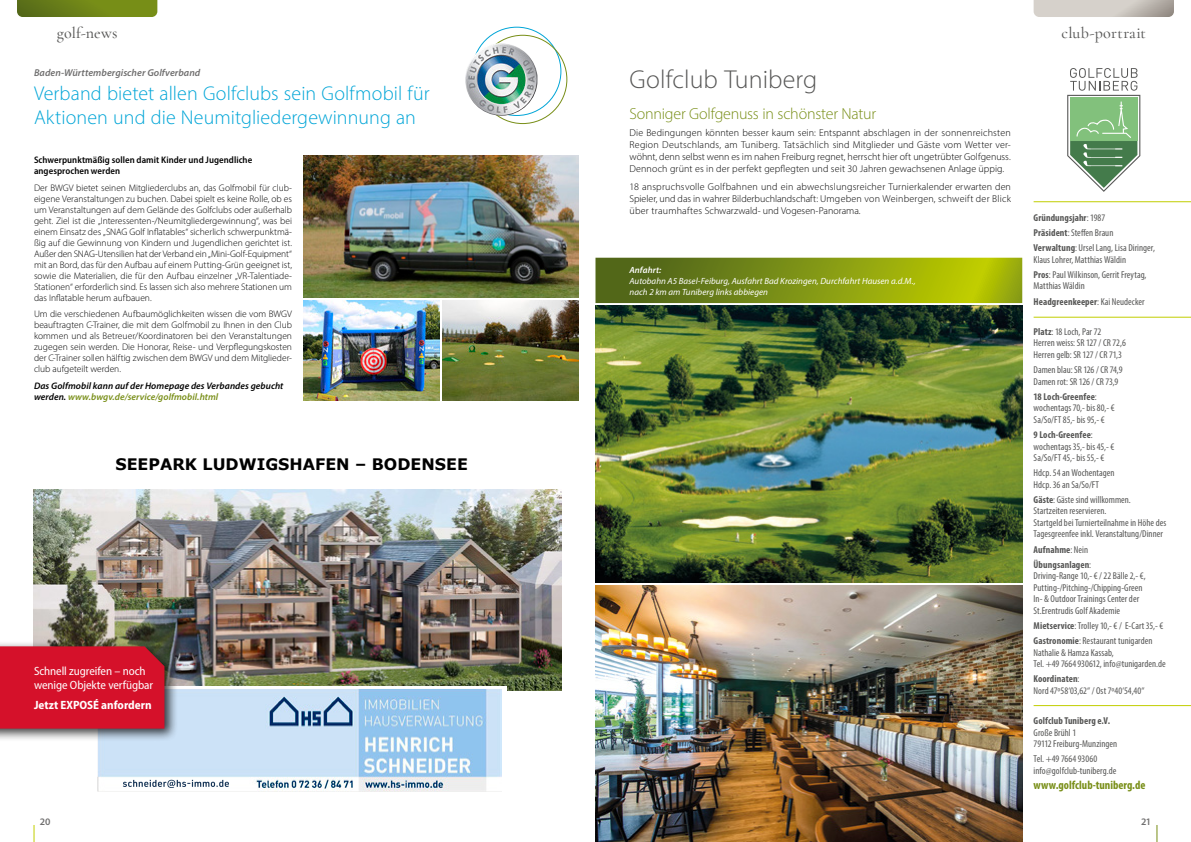
<style>
.page{position:relative;width:1191px;height:842px;background:#fff}
.page>*{position:absolute;margin:0;border:0;box-sizing:border-box;transform-origin:0 0}
.t1{font:300 26px "Myriad Pro";color:#575756}
.t2{font:300 20px/24px "Myriad Pro";letter-spacing:.005em;color:#00a5d7}
.t3{font:300 16px "Myriad Pro";letter-spacing:-.015em;color:#788e17}
.t4{font:500 16px "Cormorant Garamond";letter-spacing:.015em;color:#575756}
.t5{font:700 15.8px "Verdana";color:#000}
.t6{font:semi-condensed 12px/14.4px "Myriad Pro";letter-spacing:-.005em;color:#fff}
.t7{font:700 condensed 12px "Myriad Pro";color:#788e17}
.t8{font:700 semi-condensed 12px "Myriad Pro";color:#fff}
.t9{font:condensed 10px/11.5px "Myriad Pro";letter-spacing:.005em;color:#575756}
.t10{font:300 10px/12px "Myriad Pro";letter-spacing:.005em;color:#000;text-align:justify}
.t11{font:700 condensed 10px/15.2px "Myriad Pro";letter-spacing:.01em;color:#575756}
.t12{font:italic 600 10px "Myriad Pro";letter-spacing:.005em;color:#706f6f}
.t13{font:600 10px "Myriad Pro";color:#706f6f}
.t14{font:300 9.5px/11px "Myriad Pro";letter-spacing:-.005em;color:#000;text-align:justify}
.t15{font:italic 600 9.5px/11px "Myriad Pro";letter-spacing:.005em;color:#000}
.t16{font:600 semi-condensed 9.5px/11px "Myriad Pro";letter-spacing:.005em;color:#000}
.t17{font:italic 9px/10.8px "Myriad Pro";letter-spacing:.005em;color:#fff}
.t18{font:italic 600 9px "Myriad Pro";letter-spacing:.01em;color:#fff}
.s1{color:#788e17}
.s2{font-weight:700}
.s3{font-weight:400}
</style>
<div class="page">
<svg style="left:17px;top:0;width:140px;height:17px;background:#6d8219"></svg>
<img style="left:465px;top:43px;width:72px;height:73px;border-radius:36px">
<img style="left:303px;top:156px;width:275px;height:141px">
<img style="left:303px;top:300px;width:136px;height:100px">
<img style="left:442px;top:300px;width:136px;height:100px">
<img style="left:34px;top:489px;width:527px;height:201px">
<div style="left:92px;top:686px;width:415px;height:108px;background:#fff"></div>
<img style="left:98px;top:689px;width:404px;height:102px">
<svg style="left:123px;top:780px;width:106px;height:8px"></svg>
<div style="left:0;top:641px;width:178px;height:101px;background:#000;opacity:.75"></div>
<div style="left:0;top:646px;width:164px;height:83px;background:#d5112a"></div>
<hr style="left:1033px;top:201px;width:158px;height:1px;background:#c1ce00">
<hr style="left:1033px;top:705px;width:158px;height:1px;background:#c1ce00">
<hr style="left:1033px;top:317px;width:158px;height:1px;background:#c1ce00">
<svg style="left:1033px;top:0;width:141px;height:17px;background:#cbc5bf"></svg>
<img style="left:595px;top:306px;width:427px;height:276px">
<img style="left:595px;top:585px;width:427px;height:257px">
<svg style="left:1067px;top:68px;width:73px;height:124px"></svg>
<svg style="left:595px;top:258px;width:427px;height:45px;background:#839611"></svg>
<svg style="left:1156px;top:825px;width:1px;height:17px"></svg>
<svg style="left:34px;top:825px;width:1px;height:17px"></svg>
<h3 class="t4" style="left:57px;top:23px;width:62px">golf-news</h3>
<p class="t12" style="left:34px;top:66px;width:168px">Baden-Württembergischer Golfverband</p>
<h2 class="t2" style="left:34px;top:81px;width:397px">Verband bietet allen Golfclubs sein Golfmobil für<br>Aktionen und die Neumitgliedergewinnung an</h2>
<p class="t16" style="left:34px;top:154px;width:220px">Schwerpunktmäßig sollen damit Kinder und Jugendliche angesprochen werden</p>
<p class="t14" style="left:34px;top:182px;width:259px">Der BWGV bietet seinen Mitgliederclubs an, das Golfmobil für club&shy;eigene Veranstaltungen zu buchen. Dabei spielt es keine Rolle, ob es um Veranstaltungen auf dem Gelände des Golfclubs oder außerhalb geht. Ziel ist die „Interessenten-/Neumitgliedergewinnung“, was bei einem Einsatz des „SNAG Golf Inflatables“ sicherlich schwerpunktmä&shy;ßig auf die Gewinnung von Kindern und Jugendlichen gerichtet ist.<br>Außer den SNAG-Utensilien hat der Verband ein „Mini-Golf-Equipment“ mit an Bord, das für den Aufbau auf einem Putting-Grün geeignet ist, sowie die Materialien, die für den Aufbau einzelner „VR-Talentiade-Stationen“ erforderlich sind. Es lassen sich also mehrere Stationen um das Inflatable herum aufbauen.</p>
<p class="t14" style="left:34px;top:309px;width:259px">Um die verschiedenen Aufbaumöglichkeiten wissen die vom BWGV beauftragten C-Trainer, die mit dem Golfmobil zu Ihnen in den Club kommen und als Betreuer/Koordinatoren bei den Veranstaltungen zugegen sein werden. Die Honorar, Reise- und Verpflegungskosten der C-Trainer sollen hälftig zwischen dem BWGV und dem Mitglieder&shy;club aufgeteilt werden.</p>
<p class="t15" style="left:34px;top:380px;width:251px">Das Golfmobil kann auf der Homepage des Verbandes gebucht werden. <span class="s1">www.bwgv.de/service/golfmobil.html</span></p>
<h3 class="t5" style="left:115px;top:453px;width:354px">SEEPARK LUDWIGSHAFEN – BODENSEE</h3>
<h3 class="t5" style="left:269px;top:460px;width:47px">2023</h3>
<p class="t6" style="left:34px;top:663px;width:121px">Schnell zugreifen – noch wenige Objekte verfügbar</p>
<p class="t8" style="left:34px;top:697px;width:119px">Jetzt EXPOSÉ anfordern</p>
<h1 class="t1" style="left:629px;top:63px;width:189px">Golfclub Tuniberg</h1>
<h3 class="t3" style="left:629px;top:104px;width:248px">Sonniger Golfgenuss in schönster Natur</h3>
<p class="t10" style="left:629px;top:127px;width:383px">Die Bedingungen könnten besser kaum sein: Entspannt abschlagen in der sonnenreichsten Region Deutschlands, am Tuniberg. Tatsächlich sind Mitglieder und Gäste vom Wetter ver&shy;wöhnt, denn selbst wenn es im nahen Freiburg regnet, herrscht hier oft ungetrübter Golfgenuss.<br>Dennoch grünt es in der perfekt gepflegten und seit 30 Jahren gewachsenen Anlage üppig.</p>
<p class="t10" style="left:629px;top:181px;width:383px">18 anspruchsvolle Golfbahnen und ein abwechslungsreicher Turnierkalender erwarten den Spieler, und das in wahrer Bilderbuchlandschaft: Umgeben von Weinbergen, schweift der Blick über traumhaftes Schwarzwald- und Vogesen-Panorama.</p>
<p class="t18" style="left:629px;top:264px;width:33px">Anfahrt:</p>
<p class="t17" style="left:629px;top:275px;width:287px">Autobahn A5 Basel-Feiburg, Ausfahrt Bad Krozingen, Durchfahrt Hausen a.d.M., nach 2 km am Tuniberg links abbiegen</p>
<h3 class="t4" style="left:1061px;top:23px;width:86px">club-portrait</h3>
<p class="t9" style="left:1033px;top:210px;width:123px;line-height:15.2px"><span class="s2">Gründungsjahr</span>: 1987<br><span class="s2">Präsident</span>: Steffen Braun<br><span class="s2">Verwaltung</span>: Ursel Lang, Lisa Diringer,</p>
<p class="t9" style="left:1033px;top:252px;width:114px;line-height:15.2px">Klaus Lohrer, Matthias Wäldin<br><span class="s2">Pros</span>: Paul Wilkinson, Gerrit Freytag,</p>
<p class="t9" style="left:1033px;top:278px;width:113px;line-height:15.2px">Matthias Wäldin<br><span class="s2">Headgreenkeeper</span>: Kai Neudecker</p>
<p class="t9" style="left:1033px;top:326px;width:94px"><span class="s2">Platz</span>: 18 Loch, Par 72<br>Herren weiss: SR 127 / CR 72,6<br>Herren gelb: SR 127 / CR 71,3</p>
<p class="t9" style="left:1033px;top:364px;width:90px">Damen blau: SR 126 / CR 74,9<br>Damen rot: SR 126 / CR 73,9</p>
<p class="t9" style="left:1033px;top:391px;width:83px"><span class="s2">18 Loch-Greenfee</span>: wochentags 70,- bis 80,- €<br>Sa/So/FT 85,- bis 95,- €</p>
<p class="t9" style="left:1033px;top:429px;width:82px"><span class="s2">9 Loch-Greenfee</span>: wochentags 35,- bis 45,- €<br>Sa/So/FT 45,- bis 55,- €</p>
<p class="t9" style="left:1033px;top:467px;width:83px">Hdcp. 54 an Wochentagen<br>Hdcp. 36 an Sa/So/FT</p>
<p class="t9" style="left:1033px;top:494px;width:134px"><span class="s2">Gäste</span>: Gäste sind willkommen.<br>Startzeiten reservieren.<br>Startgeld bei Turnierteilnahme in Höhe des Tagesgreenfee inkl. Veranstaltung/Dinner</p>
<p class="t11" style="left:1033px;top:541px;width:59px">Aufnahme<span class="s3">: Nein<br></span>Übungsanlagen<span class="s3">:</span></p>
<p class="t9" style="left:1033px;top:570px;width:114px">Driving-Range 10,- € / 22 Bälle 2,- €, Putting-/Pitching-/Chipping-Green In- &amp; Outdoor Trainings Center der St.Erentrudis Golf Akademie</p>
<p class="t9" style="left:1033px;top:618px;width:131px;line-height:15.2px"><span class="s2">Mietservice</span>: Trolley 10,- € / E-Cart 35,- €<br><span class="s2">Gastronomie</span>: Restaurant tunigarden</p>
<p class="t9" style="left:1033px;top:646px;width:134px">Nathalie &amp; Hamza Kassab,<br>Tel. +49 7664930612, info@tunigarden.de</p>
<p class="t9" style="left:1033px;top:673px;width:113px"><span class="s2">Koordinaten</span>:<br>Nord 47º58‘03,62“ / Ost 7º40‘54,40“</p>
<p class="t11" style="left:1033px;top:713px;width:78px">Golfclub Tuniberg e.V.</p>
<p class="t9" style="left:1033px;top:726px;width:85px">Große Brühl 1<br>79112 Freiburg-Munzingen</p>
<p class="t9" style="left:1033px;top:753px;width:84px">Tel. +49 7664 93060 info@golfclub-tuniberg.de</p>
<p class="t7" style="left:1033px;top:778px;width:113px">www.golfclub-tuniberg.de</p>
<p class="t13" style="left:40px;top:815px;width:12px">20</p>
<p class="t13" style="left:1141px;top:815px;width:12px">21</p>
</div>
